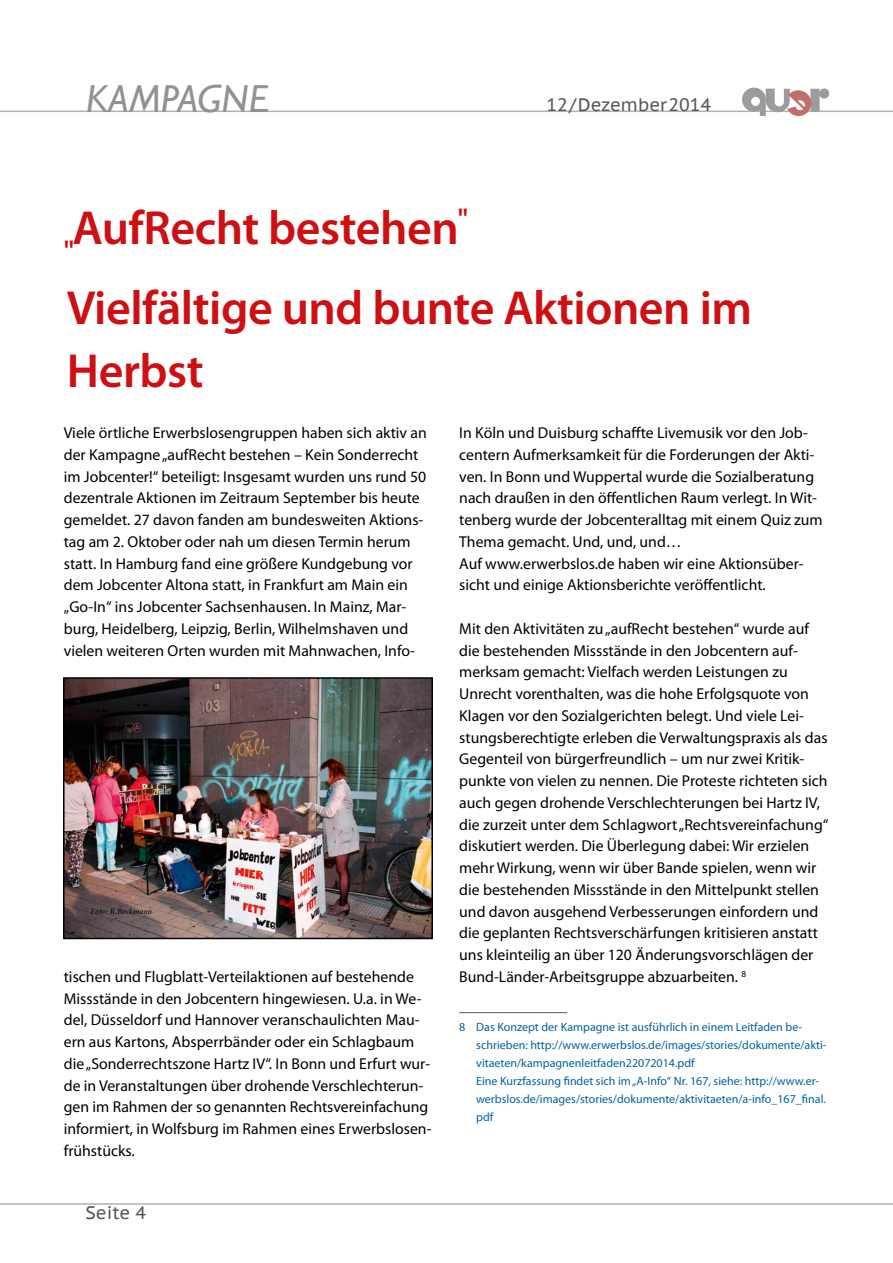
<style>
.page{position:relative;width:893px;height:1263px;background:#fff}
.page>*{position:absolute;margin:0;border:0;box-sizing:border-box;transform-origin:0 0}
.t1{font:600 48px/79.7px "Myriad Pro";letter-spacing:-.01em;color:#cd1013}
.t2{font:italic 39px "Gill Sans";letter-spacing:.01em;color:#919291}
.t3{font:18px "PT Sans Caption";color:#565655}
.t4{font:15.75px/21.8px "Myriad Pro";color:#000}
.t5{font:12px/18px "Myriad Pro";color:#0061a3}
</style>
<div class="page">
<hr style="left:0;top:111px;width:893px;height:1px;background:#b1b2b3">
<hr style="left:0;top:1203px;width:893px;height:2px;background:#b1b2b3">
<svg style="left:742px;top:88px;width:87px;height:28px"></svg>
<hr style="left:459px;top:1012px;width:108px;height:1px;background:#565655">
<img style="left:66px;top:680px;width:364px;height:256px">
<div style="left:63px;top:677px;width:370px;height:262px;border:2px solid #000"></div>
<h2 class="t2" style="left:86px;top:76px;width:182px">KAMPAGNE</h2>
<p class="t3" style="left:546px;top:93px;width:166px">12 / Dezember 2014</p>
<h1 class="t1" style="left:64px;top:187px;width:690px"><sub>"</sub>AufRecht bestehen<sup>"<br></sup>Vielfältige und bunte Aktionen im</h1>
<h1 class="t1" style="left:67px;top:330px;width:138px">Herbst</h1>
<p class="t4" style="left:64px;top:422px;width:365px">Viele örtliche Erwerbslosengruppen haben sich aktiv an der Kampagne „aufRecht bestehen – Kein Sonderrecht im Jobcenter!“ beteiligt: Insgesamt wurden uns rund 50 dezentrale Aktionen im Zeitraum September bis heute gemeldet. 27 davon fanden am bundesweiten Aktions&shy;tag am 2. Oktober oder nah um diesen Termin herum statt. In Hamburg fand eine größere Kundgebung vor dem Jobcenter Altona statt, in Frankfurt am Main ein „Go-In“ ins Jobcenter Sachsenhausen. In Mainz, Mar&shy;burg, Heidelberg, Leipzig, Berlin, Wilhelmshaven und vielen weiteren Orten wurden mit Mahnwachen, Info-</p>
<p class="t4" style="left:64px;top:965px;width:369px">tischen und Flugblatt-Verteilaktionen auf bestehende Missstände in den Jobcentern hingewiesen. U.a. in We&shy;del, Düsseldorf und Hannover veranschaulichten Mau&shy;ern aus Kartons, Absperrbänder oder ein Schlagbaum die „Sonderrechtszone Hartz IV“. In Bonn und Erfurt wur&shy;de in Veranstaltungen über drohende Verschlechterun&shy;gen im Rahmen der so genannten Rechtsvereinfachung informiert, in Wolfsburg im Rahmen eines Erwerbslosen&shy;frühstücks.</p>
<p class="t3" style="left:86px;top:1201px;width:62px">Seite 4</p>
<p class="t4" style="left:459px;top:422px;width:365px">In Köln und Duisburg schaffte Livemusik vor den Job&shy;centern Aufmerksamkeit für die Forderungen der Akti&shy;ven. In Bonn und Wuppertal wurde die Sozialberatung nach draußen in den öffentlichen Raum verlegt. In Wit&shy;tenberg wurde der Jobcenteralltag mit einem Quiz zum Thema gemacht. Und, und, und…<br>Auf www.erwerbslos.de haben wir eine Aktionsüber&shy;sicht und einige Aktionsberichte veröffentlicht.</p>
<p class="t4" style="left:459px;top:617px;width:371px">Mit den Aktivitäten zu „aufRecht bestehen“ wurde auf die bestehenden Missstände in den Jobcentern auf&shy;merksam gemacht: Vielfach werden Leistungen zu Unrecht vorenthalten, was die hohe Erfolgsquote von Klagen vor den Sozialgerichten belegt. Und viele Lei&shy;stungsberechtigte erleben die Verwaltungspraxis als das Gegenteil von bürgerfreundlich – um nur zwei Kritik&shy;punkte von vielen zu nennen. Die Proteste richteten sich auch gegen drohende Verschlechterungen bei Hartz IV, die zurzeit unter dem Schlagwort „Rechtsvereinfachung“ diskutiert werden. Die Überlegung dabei: Wir erzielen mehr Wirkung, wenn wir über Bande spielen, wenn wir die bestehenden Missstände in den Mittelpunkt stellen und davon ausgehend Verbesserungen einfordern und die geplanten Rechtsverschärfungen kritisieren anstatt uns kleinteilig an über 120 Änderungsvorschlägen der Bund-Länder-Arbeitsgruppe abzuarbeiten. <sup>8</sup></p>
<p class="t5" style="left:476px;top:1017px;width:352px;text-indent:-17px">8 Das Konzept der Kampagne ist ausführlich in einem Leitfaden be&shy;schrieben: http://www.erwerbslos.de/images/stories/dokumente/akti&shy;vitaeten/kampagnenleitfaden22072014.pdf<br>Eine Kurzfassung findet sich im „A-Info“ Nr. 167, siehe: http://www.er&shy;werbslos.de/images/stories/dokumente/aktivitaeten/a-info_167_final. pdf</p>
</div>
